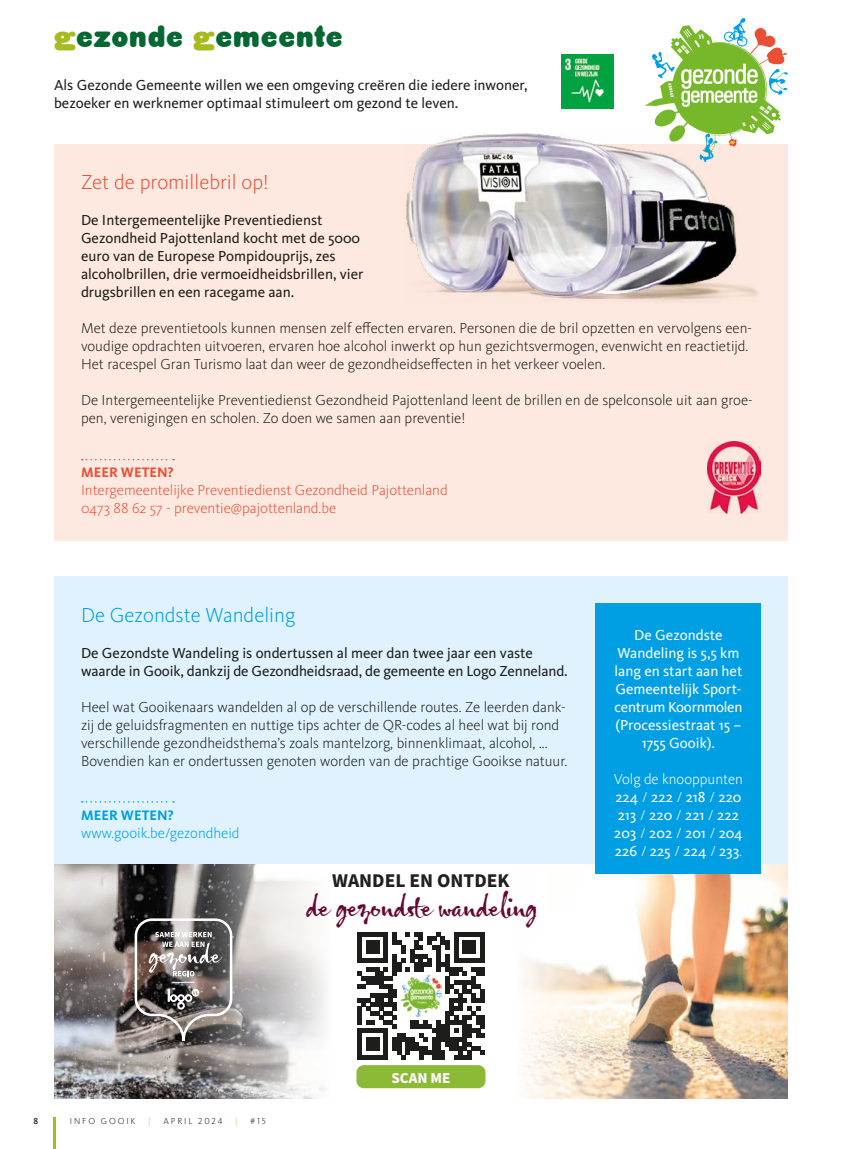
<style>
.page{position:relative;width:842px;height:1149px;background:#fff}
.page>*{position:absolute;margin:0;border:0;box-sizing:border-box;transform-origin:0 0}
.t1{font:32.55px "Gizmo";letter-spacing:-.025em;color:#640934}
.t2{font:30px "HWT Gothic Round";letter-spacing:.045em;color:#056732}
.t3{font:300 21px "Kievit OT";color:#e94f35}
.t4{font:300 21px "Kievit OT";color:#009fe3}
.t5{font:700 19.5px "Source Sans Pro";color:#231f20}
.t6{font:700 15.15px "Source Sans Pro";color:#fff}
.t7{font:300 15px/18px "Kievit OT";color:#1d1d1b}
.t8{font:15px/18px "Kievit OT";color:#1d1d1b}
.t9{font:15px/18px "Kievit OT";color:#fff;text-align:center}
.t10{font:300 15px/18px "Kievit OT";color:#e94f35}
.t11{font:300 15px "Kievit OT";color:#009fe3}
.t12{font:700 14.25px "Kievit OT";letter-spacing:.01em;color:#e94f35}
.t13{font:700 14.25px "Kievit OT";letter-spacing:.01em;color:#009fe3}
.t14{font:300 9px "Kievit OT";letter-spacing:.21em;color:#1d1d1b}
.t15{font:300 9px "Kievit OT";color:#a7ba1e}
.t16{font:500 9px "Kievit OT";color:#1d1d1b}
.s1{color:#a7ba1e}
.s2{font-weight:300}
</style>
<div class="page">
<div style="left:54px;top:144px;width:734px;height:396px;background:#fde9df"></div>
<svg style="left:82px;top:458px;width:92px;height:2px"></svg>
<div style="left:54px;top:576px;width:734px;height:288px;background:#dff2fd"></div>
<svg style="left:82px;top:801px;width:92px;height:1px"></svg>
<img style="left:669px;top:864px;width:119px;height:234px">
<img style="left:54px;top:864px;width:124px;height:234px">
<svg style="left:133px;top:916px;width:45px;height:126px;background:#716865"></svg>
<svg style="left:178px;top:864px;width:147px;height:234px"></svg>
<svg style="left:523px;top:864px;width:146px;height:234px"></svg>
<div style="left:356px;top:1064px;width:129px;height:23px;background:#8cba37;border-radius:7px"></div>
<svg style="left:357px;top:932px;width:128px;height:127px"></svg>
<div style="left:596px;top:603px;width:165px;height:270px;background:#009fe3"></div>
<img style="left:561px;top:54px;width:52px;height:54px">
<img style="left:707px;top:441px;width:54px;height:72px">
<svg style="left:645px;top:18px;width:143px;height:117px"></svg>
<img style="left:406px;top:133px;width:355px;height:169px">
<hr style="left:53px;top:1116px;width:2px;height:32px;background:#a7ba1e">
<h2 class="t2" style="left:54px;top:19px;width:290px"><span class="s1">g</span>ezonde <span class="s1">g</span>emeente</h2>
<p class="t8" style="left:54px;top:76px;width:475px">Als Gezonde Gemeente willen we een omgeving creëren die iedere inwoner, bezoeker en werknemer optimaal stimuleert om gezond te leven.</p>
<h3 class="t3" style="left:81px;top:169px;width:189px">Zet de promillebril op!</h3>
<p class="t8" style="left:81px;top:211px;width:284px">De Intergemeentelijke Preventiedienst Gezondheid Pajottenland kocht met de 5000 euro van de Europese Pompidouprijs, zes alcoholbrillen, drie vermoeidheidsbrillen, vier drugsbrillen en een racegame aan.</p>
<p class="t7" style="left:81px;top:319px;width:672px">Met deze preventietools kunnen mensen zelf effecten ervaren. Personen die de bril opzetten en vervolgens een&shy;voudige opdrachten uitvoeren, ervaren hoe alcohol inwerkt op hun gezichtsvermogen, evenwicht en reactietijd.<br>Het racespel Gran Turismo laat dan weer de gezondheidseffecten in het verkeer voelen.</p>
<p class="t7" style="left:81px;top:391px;width:673px">De Intergemeentelijke Preventiedienst Gezondheid Pajottenland leent de brillen en de spelconsole uit aan groe&shy;pen, verenigingen en scholen. Zo doen we samen aan preventie!</p>
<p class="t12" style="left:81px;top:464px;width:94px">MEER WETEN?</p>
<p class="t10" style="left:81px;top:481px;width:368px">Intergemeentelijke Preventiedienst Gezondheid Pajottenland<br>0473 88 62 57 - preventie@pajottenland.be</p>
<h3 class="t4" style="left:81px;top:601px;width:216px">De Gezondste Wandeling</h3>
<p class="t8" style="left:81px;top:643px;width:488px">De Gezondste Wandeling is ondertussen al meer dan twee jaar een vaste waarde in Gooik, dankzij de Gezondheidsraad, de gemeente en Logo Zenneland.</p>
<p class="t7" style="left:81px;top:697px;width:488px">Heel wat Gooikenaars wandelden al op de verschillende routes. Ze leerden dank&shy;zij de geluidsfragmenten en nuttige tips achter de QR-codes al heel wat bij rond verschillende gezondheidsthema’s zoals mantelzorg, binnenklimaat, alcohol, ...<br>Bovendien kan er ondertussen genoten worden van de prachtige Gooikse natuur.</p>
<p class="t13" style="left:81px;top:806px;width:94px">MEER WETEN?</p>
<p class="t11" style="left:81px;top:823px;width:160px">www.gooik.be/gezondheid</p>
<h3 class="t5" style="left:332px;top:866px;width:179px">WANDEL EN ONTDEK</h3>
<h1 class="t1" style="left:305px;top:883px;width:234px">de gezondste wandeling</h1>
<p class="t9" style="left:614px;top:625px;width:129px">De Gezondste<br>Wandeling is 5,5 km lang en start aan het<br>Gemeentelijk Sport&shy;centrum Koornmolen (Processiestraat 15 –<br>1755 Gooik).</p>
<p class="t9" style="left:614px;top:769px;width:131px;text-align:left"><span class="s2">Volg de knooppunten<br></span>224 <span class="s2">/</span> 222 <span class="s2">/</span> 218 <span class="s2">/</span> 220<br>213 <span class="s2">/</span> 220 <span class="s2">/</span> 221 <span class="s2">/</span> 222<br>203 <span class="s2">/</span> 202 <span class="s2">/</span> 201 <span class="s2">/</span> 204<br>226 <span class="s2">/</span> 225 <span class="s2">/</span> 224 <span class="s2">/</span> 233<span class="s2">.</span></p>
<p class="t16" style="left:34px;top:1114px;width:6px">8</p>
<p class="t14" style="left:70px;top:1114px;width:67px">INFO GOOIK</p>
<p class="t15" style="left:148px;top:1114px;width:4px">|</p>
<p class="t14" style="left:163px;top:1114px;width:61px">APRIL 2024</p>
<p class="t15" style="left:235px;top:1114px;width:4px">|</p>
<p class="t14" style="left:250px;top:1114px;width:17px">#15</p>
<p class="t6" style="left:391px;top:1066px;width:61px">SCAN ME</p>
</div>
